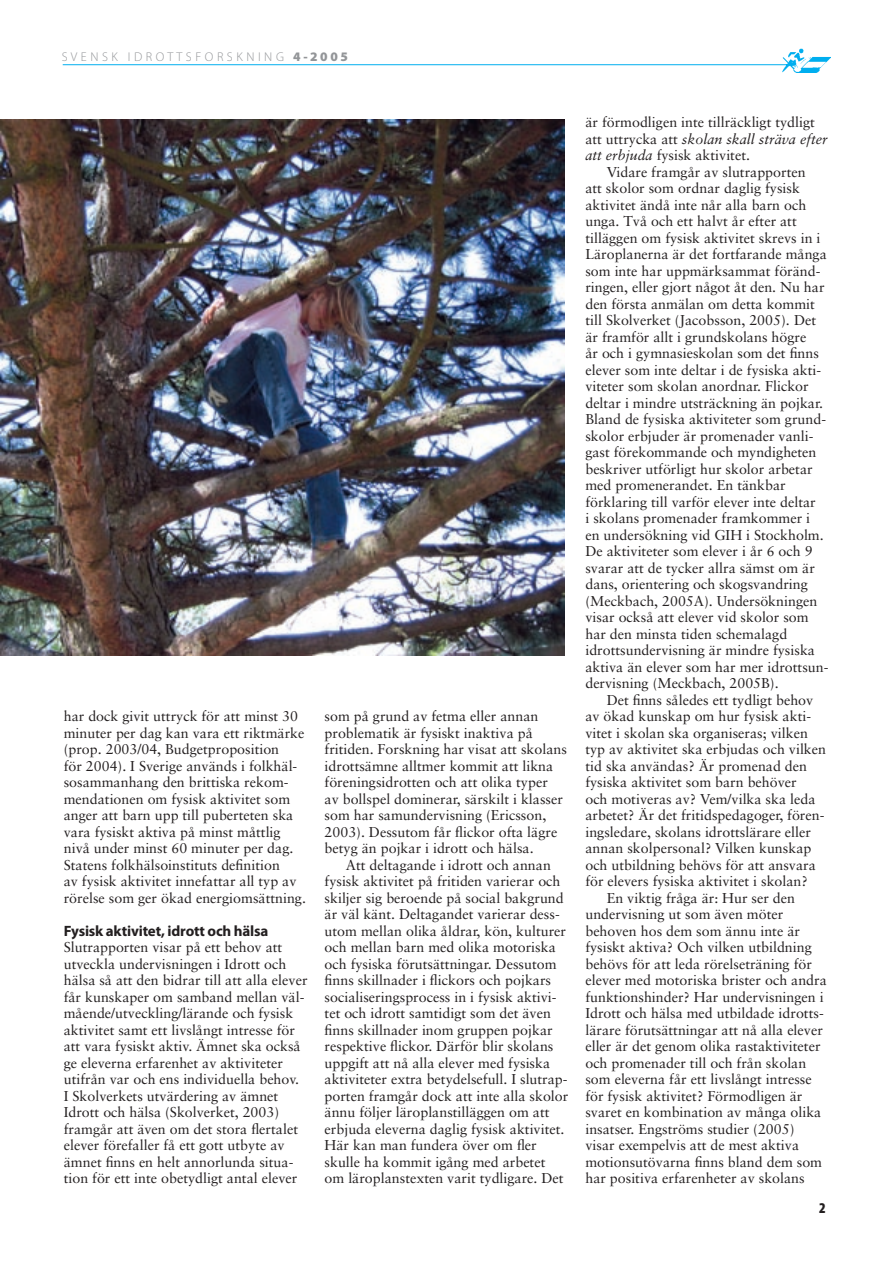
<style>
.page{position:relative;width:893px;height:1263px;background:#fff}
.page>*{position:absolute;margin:0;border:0;box-sizing:border-box;transform-origin:0 0}
.t1{font:700 15px "Myriad Pro";letter-spacing:-.015em;color:#231f20}
.t2{font:900 condensed 15px "Myriad Pro";color:#231f20}
.t3{font:14.25px/16.5px "Sabon";color:#231f20}
.t4{font:italic 14.25px "Sabon";color:#231f20}
.t5{font:300 12.75px "Myriad Pro";color:#939598}
.s1{font-weight:900;font-size:13.05px}
.s2{font-style:normal}
.s3{font-style:italic}
</style>
<div class="page">
<hr style="left:63px;top:64px;width:729px;height:1px;background:#00aeef">
<img style="left:779px;top:48px;width:51px;height:24px">
<img style="left:0;top:119px;width:564px;height:536px">
<p class="t5" style="left:62px;top:49px;width:287px">S V E N S K I D R O T T S F O R S K N I N G <span class="s1">4 - 2 0 0 5</span></p>
<p class="t3" style="left:64px;top:708px;width:244px">har dock givit uttryck för att minst 30 minuter per dag kan vara ett riktmärke (prop. 2003/04, Budgetproposition<br>för 2004). I Sverige används i folkhäl&shy;sosammanhang den brittiska rekom&shy;mendationen om fysisk aktivitet som anger att barn upp till puberteten ska vara fysiskt aktiva på minst måttlig nivå under minst 60 minuter per dag.<br>Statens folkhälsoinstituts definition<br>av fysisk aktivitet innefattar all typ av rörelse som ger ökad energiomsättning.</p>
<p class="t1" style="left:64px;top:922px;width:206px">Fysisk aktivitet, idrott och hälsa</p>
<p class="t3" style="left:64px;top:939px;width:245px">Slutrapporten visar på ett behov att utveckla undervisningen i Idrott och hälsa så att den bidrar till att alla elever får kunskaper om samband mellan väl&shy;mående/utveckling/lärande och fysisk aktivitet samt ett livslångt intresse för att vara fysiskt aktiv. Ämnet ska också ge eleverna erfarenhet av aktiviteter utifrån var och ens individuella behov.<br>I Skolverkets utvärdering av ämnet Idrott och hälsa (Skolverket, 2003) framgår att även om det stora flertalet elever förefaller få ett gott utbyte av ämnet finns en helt annorlunda situa&shy;tion för ett inte obetydligt antal elever</p>
<p class="t3" style="left:325px;top:708px;width:244px">som på grund av fetma eller annan problematik är fysiskt inaktiva på fritiden. Forskning har visat att skolans idrottsämne alltmer kommit att likna föreningsidrotten och att olika typer<br>av bollspel dominerar, särskilt i klasser som har samundervisning (Ericsson, 2003). Dessutom får flickor ofta lägre betyg än pojkar i idrott och hälsa.</p>
<p class="t3" style="left:325px;top:856px;width:245px;text-indent:21px">Att deltagande i idrott och annan fysisk aktivitet på fritiden varierar och skiljer sig beroende på social bakgrund är väl känt. Deltagandet varierar dess&shy;utom mellan olika åldrar, kön, kulturer och mellan barn med olika motoriska och fysiska förutsättningar. Dessutom finns skillnader i flickors och pojkars socialiseringsprocess in i fysisk aktivi&shy;tet och idrott samtidigt som det även finns skillnader inom gruppen pojkar respektive flickor. Därför blir skolans uppgift att nå alla elever med fysiska aktiviteter extra betydelsefull. I slutrap&shy;porten framgår dock att inte alla skolor ännu följer läroplanstilläggen om att erbjuda eleverna daglig fysisk aktivitet.<br>Här kan man fundera över om fler skulle ha kommit igång med arbetet om läroplanstexten varit tydligare. Det</p>
<p class="t3" style="left:585px;top:114px;width:231px">är förmodligen inte tillräckligt tydligt</p>
<p class="t4" style="left:585px;top:130px;width:244px"><span class="s2">att uttrycka att</span> skolan skall sträva efter</p>
<p class="t3" style="left:585px;top:147px;width:166px"><span class="s3">att erbjuda</span> fysisk aktivitet.</p>
<p class="t3" style="left:607px;top:163px;width:201px">Vidare framgår av slutrapporten</p>
<p class="t3" style="left:585px;top:180px;width:216px">att skolor som ordnar daglig fysisk</p>
<p class="t3" style="left:585px;top:196px;width:222px">aktivitet ändå inte når alla barn och</p>
<p class="t3" style="left:585px;top:213px;width:213px">unga. Två och ett halvt år efter att</p>
<p class="t3" style="left:585px;top:229px;width:237px">tilläggen om fysisk aktivitet skrevs in i</p>
<p class="t3" style="left:585px;top:246px;width:243px">Läroplanerna är det fortfarande många</p>
<p class="t3" style="left:585px;top:262px;width:237px">som inte har uppmärksammat föränd-</p>
<p class="t3" style="left:585px;top:279px;width:241px">ringen, eller gjort något åt den. Nu har</p>
<p class="t3" style="left:585px;top:295px;width:231px">den första anmälan om detta kommit</p>
<p class="t3" style="left:585px;top:312px;width:232px">till Skolverket (Jacobsson, 2005). Det</p>
<p class="t3" style="left:585px;top:328px;width:222px">är framför allt i grundskolans högre</p>
<p class="t3" style="left:585px;top:345px;width:235px">år och i gymnasieskolan som det finns</p>
<p class="t3" style="left:585px;top:361px;width:237px">elever som inte deltar i de fysiska akti-</p>
<p class="t3" style="left:585px;top:378px;width:225px">viteter som skolan anordnar. Flickor</p>
<p class="t3" style="left:585px;top:394px;width:239px">deltar i mindre utsträckning än pojkar.</p>
<p class="t3" style="left:585px;top:411px;width:242px">Bland de fysiska aktiviteter som grund-</p>
<p class="t3" style="left:585px;top:427px;width:230px">skolor erbjuder är promenader vanli-</p>
<p class="t3" style="left:585px;top:444px;width:233px">gast förekommande och myndigheten</p>
<p class="t3" style="left:585px;top:460px;width:229px">beskriver utförligt hur skolor arbetar</p>
<p class="t3" style="left:585px;top:477px;width:202px">med promenerandet. En tänkbar</p>
<p class="t3" style="left:585px;top:493px;width:232px">förklaring till varför elever inte deltar</p>
<p class="t3" style="left:585px;top:510px;width:226px">i skolans promenader framkommer i</p>
<p class="t3" style="left:585px;top:526px;width:240px">en undersökning vid GIH i Stockholm.</p>
<p class="t3" style="left:585px;top:543px;width:229px">De aktiviteter som elever i år 6 och 9</p>
<p class="t3" style="left:585px;top:559px;width:231px">svarar att de tycker allra sämst om är</p>
<p class="t3" style="left:585px;top:576px;width:224px">dans, orientering och skogsvandring</p>
<p class="t3" style="left:585px;top:592px;width:234px">(Meckbach, 2005A). Undersökningen</p>
<p class="t3" style="left:585px;top:609px;width:225px">visar också att elever vid skolor som</p>
<p class="t3" style="left:585px;top:625px;width:203px">har den minsta tiden schemalagd</p>
<p class="t3" style="left:585px;top:642px;width:231px">idrottsundervisning är mindre fysiska</p>
<p class="t3" style="left:585px;top:658px;width:245px">aktiva än elever som har mer idrottsun-</p>
<p class="t3" style="left:585px;top:675px;width:195px">dervisning (Meckbach, 2005B).</p>
<p class="t3" style="left:607px;top:691px;width:208px">Det finns således ett tydligt behov</p>
<p class="t3" style="left:585px;top:708px;width:227px">av ökad kunskap om hur fysisk akti-</p>
<p class="t3" style="left:585px;top:724px;width:224px">vitet i skolan ska organiseras; vilken</p>
<p class="t3" style="left:585px;top:741px;width:242px">typ av aktivitet ska erbjudas och vilken</p>
<p class="t3" style="left:585px;top:757px;width:223px">tid ska användas? Är promenad den</p>
<p class="t3" style="left:585px;top:774px;width:213px">fysiska aktivitet som barn behöver</p>
<p class="t3" style="left:585px;top:790px;width:232px">och motiveras av? Vem/vilka ska leda</p>
<p class="t3" style="left:585px;top:807px;width:241px">arbetet? Är det fritidspedagoger, fören-</p>
<p class="t3" style="left:585px;top:823px;width:227px">ingsledare, skolans idrottslärare eller</p>
<p class="t3" style="left:585px;top:840px;width:228px">annan skolpersonal? Vilken kunskap</p>
<p class="t3" style="left:585px;top:856px;width:232px">och utbildning behövs för att ansvara</p>
<p class="t3" style="left:585px;top:873px;width:224px">för elevers fysiska aktivitet i skolan?</p>
<p class="t3" style="left:607px;top:889px;width:190px">En viktig fråga är: Hur ser den</p>
<p class="t3" style="left:585px;top:906px;width:199px">undervisning ut som även möter</p>
<p class="t3" style="left:585px;top:922px;width:216px">behoven hos dem som ännu inte är</p>
<p class="t3" style="left:585px;top:939px;width:228px">fysiskt aktiva? Och vilken utbildning</p>
<p class="t3" style="left:585px;top:955px;width:228px">behövs för att leda rörelseträning för</p>
<p class="t3" style="left:585px;top:972px;width:243px">elever med motoriska brister och andra</p>
<p class="t3" style="left:585px;top:988px;width:240px">funktionshinder? Har undervisningen i</p>
<p class="t3" style="left:585px;top:1005px;width:240px">Idrott och hälsa med utbildade idrotts-</p>
<p class="t3" style="left:585px;top:1021px;width:239px">lärare förutsättningar att nå alla elever</p>
<p class="t3" style="left:585px;top:1038px;width:237px">eller är det genom olika rastaktiviteter</p>
<p class="t3" style="left:585px;top:1054px;width:222px">och promenader till och från skolan</p>
<p class="t3" style="left:585px;top:1071px;width:228px">som eleverna får ett livslångt intresse</p>
<p class="t3" style="left:585px;top:1087px;width:218px">för fysisk aktivitet? Förmodligen är</p>
<p class="t3" style="left:585px;top:1104px;width:237px">svaret en kombination av många olika</p>
<p class="t3" style="left:585px;top:1120px;width:211px">insatser. Engströms studier (2005)</p>
<p class="t3" style="left:585px;top:1137px;width:215px">visar exempelvis att de mest aktiva</p>
<p class="t3" style="left:585px;top:1153px;width:238px">motionsutövarna finns bland dem som</p>
<p class="t3" style="left:585px;top:1170px;width:221px">har positiva erfarenheter av skolans</p>
<p class="t2" style="left:819px;top:1199px;width:8px">2</p>
</div>
